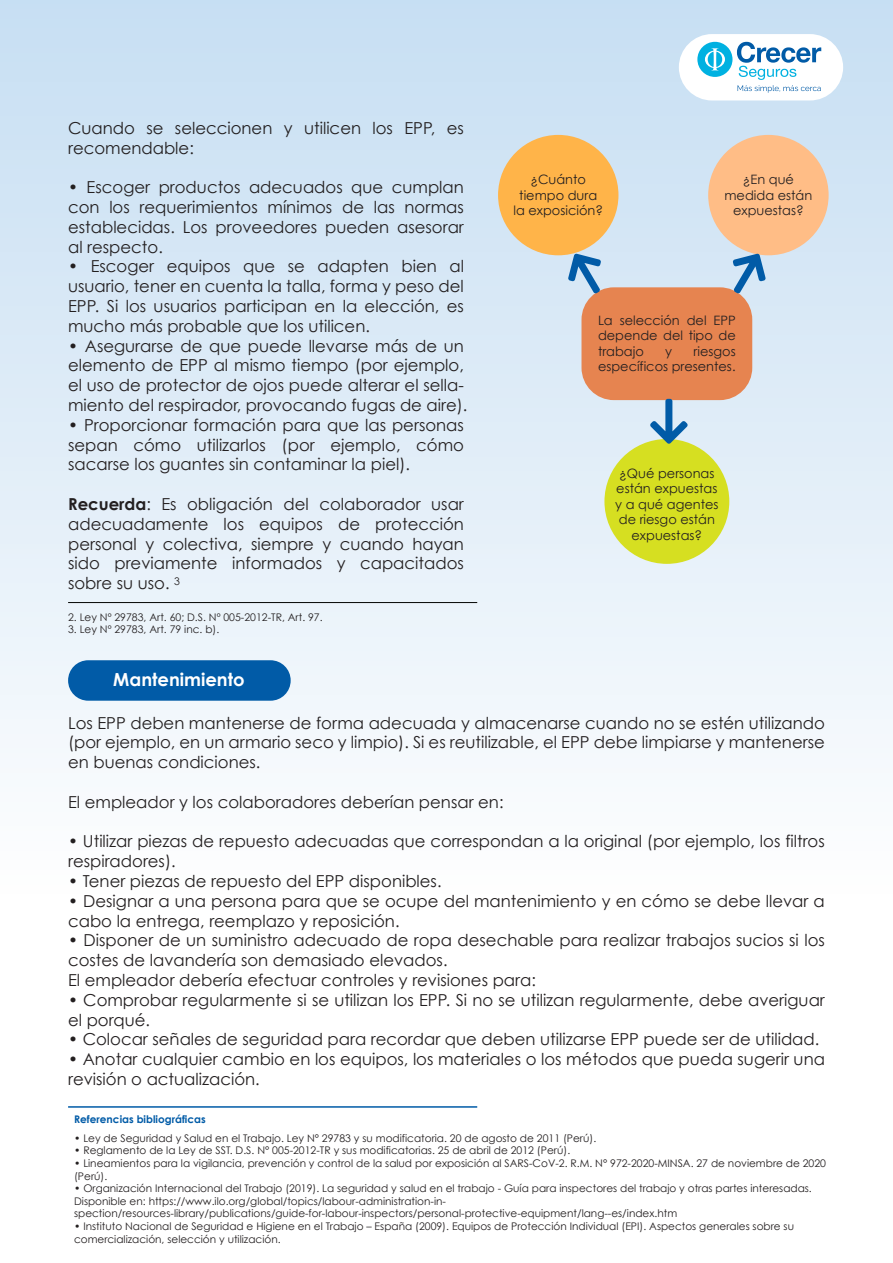
<style>
.page{position:relative;width:893px;height:1263px;background:#fff}
.page>*{position:absolute;margin:0;border:0;box-sizing:border-box;transform-origin:0 0}
.t1{font:700 18px "Century Gothic";color:#fff}
.t2{font:16.5px/19.8px "Century Gothic";color:#231f20}
.t3{font:12.9px/15.6px "Century Gothic";color:#231f20;text-align:center}
.t4{font:10.5px/12.6px "Century Gothic";color:#231f20}
.t5{font:700 10.5px "Century Gothic";color:#015ba7}
.s1{font-weight:700}
</style>
<div class="page">
<div style="left:0;top:0;width:893px;height:1263px;background:linear-gradient(to bottom,#cae0f3,#fff)"></div>
<div style="left:679px;top:34px;width:164px;height:66px;background:#fff;border-radius:33px"></div>
<div style="left:697px;top:42px;width:35px;height:35px;background:#00b1e1;border-radius:50%"></div>
<svg style="left:705px;top:48px;width:20px;height:23px"></svg>
<svg style="left:737px;top:42px;width:84px;height:51px"></svg>
<hr style="left:68px;top:1106px;width:409px;height:2px;background:#015ba7">
<div style="left:68px;top:660px;width:223px;height:41px;background:#015ba7;border-radius:20px"></div>
<div style="left:581px;top:287px;width:171px;height:113px;background:#e68450;border-radius:32px"></div>
<div style="left:498px;top:135px;width:120px;height:120px;background:#ffb449;border-radius:50%"></div>
<div style="left:604px;top:439px;width:125px;height:125px;background:#d6df21;border-radius:50%"></div>
<div style="left:708px;top:135px;width:121px;height:120px;background:#ffbd86;border-radius:50%"></div>
<svg style="left:733px;top:254px;width:33px;height:40px"></svg>
<svg style="left:568px;top:254px;width:33px;height:40px"></svg>
<svg style="left:650px;top:399px;width:38px;height:45px;background:#94b8ca"></svg>
<hr style="left:68px;top:602px;width:409px;height:1px;background:#040503">
<p class="t2" style="left:68px;top:118px;width:397px">Cuando se seleccionen y utilicen los EPP, es recomendable:</p>
<p class="t2" style="left:68px;top:177px;width:397px;text-align:justify">• Escoger productos adecuados que cumplan con los requerimientos mínimos de las normas establecidas. Los proveedores pueden asesorar al respecto.</p>
<p class="t2" style="left:68px;top:256px;width:397px;text-align:justify">• Escoger equipos que se adapten bien al usuario, tener en cuenta la talla, forma y peso del EPP. Si los usuarios participan en la elección, es mucho más probable que los utilicen.</p>
<p class="t2" style="left:68px;top:335px;width:401px">• Asegurarse de que puede llevarse más de un elemento de EPP al mismo tiempo (por ejemplo, el uso de protector de ojos puede alterar el sella&shy;miento del respirador, provocando fugas de aire).</p>
<p class="t2" style="left:68px;top:415px;width:397px;text-align:justify">• Proporcionar formación para que las personas sepan cómo utilizarlos (por ejemplo, cómo sacarse los guantes sin contaminar la piel).</p>
<p class="t2" style="left:68px;top:494px;width:397px;text-align:justify"><span class="s1">Recuerda</span>: Es obligación del colaborador usar adecuadamente los equipos de protección personal y colectiva, siempre y cuando hayan sido previamente informados y capacitados sobre su uso. <sup>3</sup></p>
<p class="t4" style="left:68px;top:610px;width:256px">2. Ley Nº 29783, Art. 60; D.S. Nº 005-2012-TR, Art. 97.</p>
<p class="t4" style="left:68px;top:623px;width:153px">3. Ley Nº 29783, Art. 79 inc. b).</p>
<p class="t3" style="left:513px;top:171px;width:91px">¿Cuánto tiempo dura la exposición?</p>
<p class="t3" style="left:724px;top:171px;width:89px">¿En qué medida están expuestas?</p>
<p class="t3" style="left:598px;top:312px;width:139px;text-align:justify">La selección del EPP depende del tipo de trabajo</p>
<p class="t3" style="left:598px;top:343px;width:139px;text-align:right">riesgos<br>específicos presentes.</p>
<p class="t3" style="left:665px;top:343px;width:8px">y</p>
<p class="t3" style="left:615px;top:465px;width:105px">¿Qué personas están expuestas y a qué agentes de riesgo están expuestas?</p>
<p class="t1" style="left:113px;top:668px;width:133px">Mantenimiento</p>
<p class="t2" style="left:68px;top:712px;width:758px;text-align:justify">Los EPP deben mantenerse de forma adecuada y almacenarse cuando no se estén utilizando (por ejemplo, en un armario seco y limpio). Si es reutilizable, el EPP debe limpiarse y mantenerse en buenas condiciones.</p>
<p class="t2" style="left:68px;top:792px;width:437px">El empleador y los colaboradores deberían pensar en:</p>
<p class="t2" style="left:68px;top:831px;width:758px">• Utilizar piezas de repuesto adecuadas que correspondan a la original (por ejemplo, los filtros respiradores).</p>
<p class="t2" style="left:68px;top:871px;width:375px">• Tener piezas de repuesto del EPP disponibles.</p>
<p class="t2" style="left:68px;top:891px;width:758px">• Designar a una persona para que se ocupe del mantenimiento y en cómo se debe llevar a cabo la entrega, reemplazo y reposición.</p>
<p class="t2" style="left:68px;top:930px;width:758px">• Disponer de un suministro adecuado de ropa desechable para realizar trabajos sucios si los costes de lavandería son demasiado elevados.<br>El empleador debería efectuar controles y revisiones para:</p>
<p class="t2" style="left:68px;top:990px;width:758px">• Comprobar regularmente si se utilizan los EPP. Si no se utilizan regularmente, debe averiguar el porqué.</p>
<p class="t2" style="left:68px;top:1029px;width:753px">• Colocar señales de seguridad para recordar que deben utilizarse EPP puede ser de utilidad.</p>
<p class="t2" style="left:68px;top:1049px;width:758px">• Anotar cualquier cambio en los equipos, los materiales o los métodos que pueda sugerir una revisión o actualización.</p>
<p class="t5" style="left:74px;top:1113px;width:133px">Referencias bibliográficas</p>
<p class="t4" style="left:74px;top:1131px;width:524px">• Ley de Seguridad y Salud en el Trabajo. Ley N° 29783 y su modificatoria. 20 de agosto de 2011 (Perú).</p>
<p class="t4" style="left:74px;top:1144px;width:498px">• Reglamento de la Ley de SST. D.S. N° 005-2012-TR y sus modificatorias. 25 de abril de 2012 (Perú).</p>
<p class="t4" style="left:74px;top:1157px;width:753px">• Lineamientos para la vigilancia, prevención y control de la salud por exposición al SARS-CoV-2. R.M. N° 972-2020-MINSA. 27 de noviembre de 2020 (Perú).</p>
<p class="t4" style="left:74px;top:1182px;width:739px">• Organización Internacional del Trabajo (2019). La seguridad y salud en el trabajo - Guía para inspectores del trabajo y otras partes interesadas.<br>Disponible en: https://www.ilo.org/global/topics/labour-administration-in&shy;spection/resources-library/publications/guide-for-labour-inspectors/personal-protective-equipment/lang--es/index.htm</p>
<p class="t4" style="left:74px;top:1220px;width:721px">• Instituto Nacional de Seguridad e Higiene en el Trabajo – España (2009). Equipos de Protección Individual (EPI). Aspectos generales sobre su comercialización, selección y utilización.</p>
</div>
